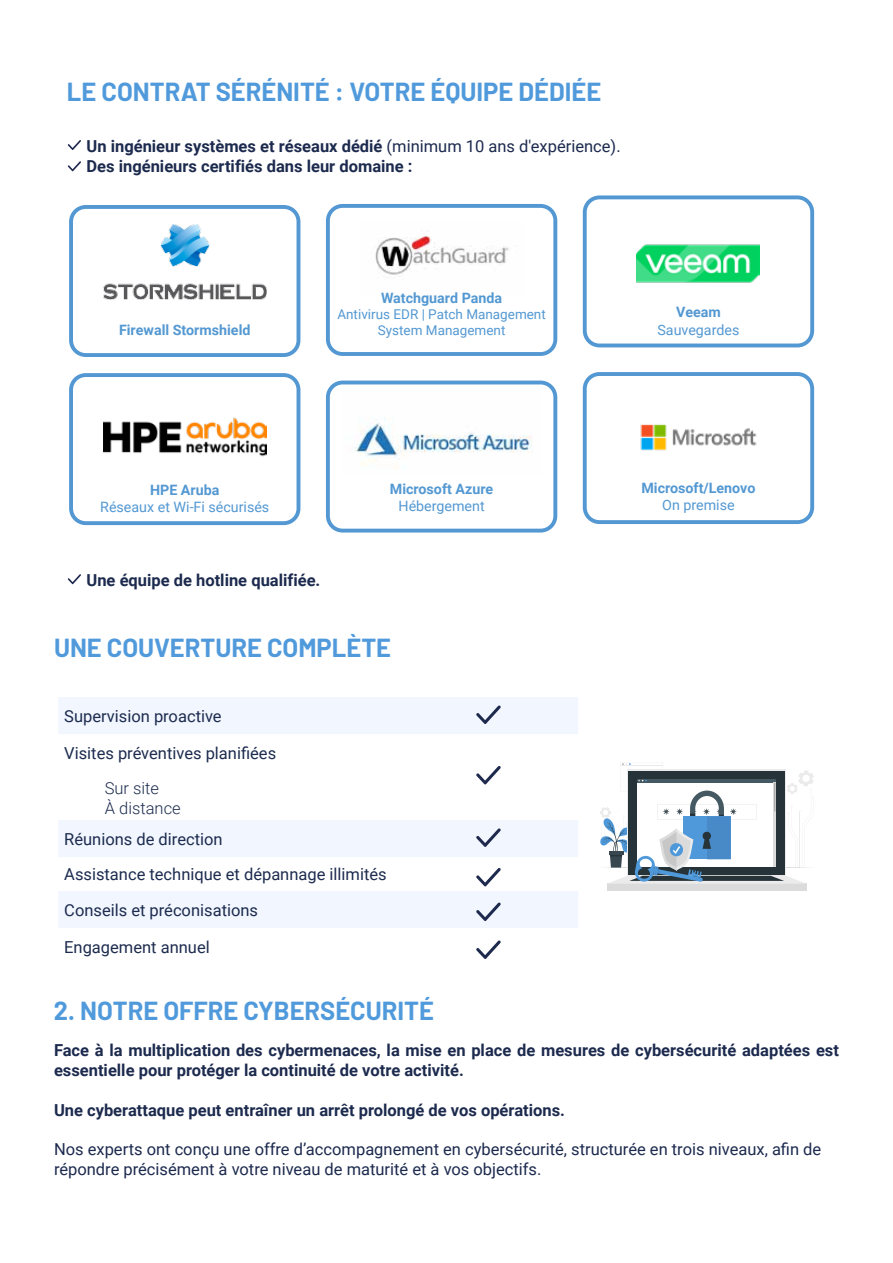
<style>
.page{position:relative;width:893px;height:1263px;background:#fff}
.page>*{position:absolute;margin:0;border:0;box-sizing:border-box;transform-origin:0 0}
.t1{font:700 25.5px "Barlow";color:#509adc}
.t2{font:700 16.5px/19.8px "Roboto";color:#1c2a4e}
.t3{font:16.5px/19.8px "Roboto";color:#1c2a4e}
.t4{font:16.5px/35.4px "Roboto";color:#1c2b4e}
.t5{font:300 16.5px/19.8px "Roboto";color:#1c2b4e}
.t6{font:700 14.25px "Roboto";color:#5398d2}
.t7{font:14.25px "Roboto";color:#5398d2}
.t8{font:13.5px/16.2px "Roboto";color:#5398d2;text-align:center}
.s1{font-weight:400}
</style>
<div class="page">
<img style="left:375px;top:236px;width:134px;height:42px">
<svg style="left:68px;top:140px;width:13px;height:10px"></svg>
<svg style="left:68px;top:161px;width:13px;height:10px"></svg>
<img style="left:103px;top:225px;width:163px;height:74px">
<div style="left:69px;top:205px;width:231px;height:152px;border:4px solid #5398d2;border-radius:15px"></div>
<div style="left:326px;top:204px;width:231px;height:152px;border:4px solid #5398d2;border-radius:15px"></div>
<div style="left:583px;top:195px;width:231px;height:152px;border:4px solid #5398d2;border-radius:15px"></div>
<img style="left:103px;top:417px;width:163px;height:40px">
<div style="left:69px;top:373px;width:231px;height:152px;border:4px solid #5398d2;border-radius:15px"></div>
<img style="left:354px;top:418px;width:179px;height:51px">
<div style="left:326px;top:381px;width:231px;height:151px;border:4px solid #5398d2;border-radius:15px"></div>
<img style="left:640px;top:424px;width:117px;height:27px">
<div style="left:583px;top:372px;width:231px;height:152px;border:4px solid #5398d2;border-radius:15px"></div>
<img style="left:637px;top:244px;width:123px;height:39px">
<svg style="left:68px;top:574px;width:13px;height:10px"></svg>
<div style="left:59px;top:697px;width:519px;height:37px;background:#f2f6ff"></div>
<svg style="left:476px;top:766px;width:25px;height:18px"></svg>
<div style="left:59px;top:820px;width:519px;height:37px;background:#f2f6ff"></div>
<svg style="left:59px;top:868px;width:519px;height:60px"></svg>
<svg style="left:476px;top:940px;width:25px;height:19px"></svg>
<div style="left:607px;top:884px;width:200px;height:7px;background:#dbdbdb"></div>
<svg style="left:600px;top:763px;width:214px;height:121px"></svg>
<h1 class="t1" style="left:67px;top:73px;width:536px">LE CONTRAT SÉRÉNITÉ : VOTRE ÉQUIPE DÉDIÉE</h1>
<p class="t2" style="left:87px;top:136px;width:536px">Un ingénieur systèmes et réseaux dédié <span class="s1">(minimum 10 ans d'expérience).<br></span>Des ingénieurs certifiés dans leur domaine :</p>
<p class="t6" style="left:119px;top:320px;width:133px">Firewall Stormshield</p>
<p class="t6" style="left:381px;top:287px;width:123px">Watchguard Panda</p>
<p class="t8" style="left:337px;top:305px;width:210px">Antivirus EDR | Patch Management<br>System Management</p>
<p class="t6" style="left:676px;top:302px;width:46px">Veeam</p>
<p class="t7" style="left:657px;top:319px;width:83px">Sauvegardes</p>
<p class="t6" style="left:150px;top:480px;width:71px">HPE Aruba</p>
<p class="t7" style="left:100px;top:497px;width:171px">Réseaux et Wi-Fi sécurisés</p>
<p class="t2" style="left:87px;top:570px;width:235px">Une équipe de hotline qualifiée.</p>
<p class="t6" style="left:390px;top:479px;width:105px">Microsoft Azure</p>
<p class="t7" style="left:398px;top:496px;width:88px">Hébergement</p>
<p class="t6" style="left:641px;top:478px;width:115px">Microsoft/Lenovo</p>
<p class="t7" style="left:662px;top:495px;width:74px">On premise</p>
<h1 class="t1" style="left:54px;top:629px;width:339px">UNE COUVERTURE COMPLÈTE</h1>
<p class="t4" style="left:64px;top:697px;width:159px">Supervision proactive</p>
<p class="t4" style="left:64px;top:734px;width:213px">Visites préventives planifiées</p>
<p class="t5" style="left:105px;top:778px;width:78px">Sur site<br>À distance</p>
<p class="t4" style="left:64px;top:821px;width:324px">Réunions de direction<br>Assistance technique et dépannage illimités<br>Conseils et préconisations</p>
<p class="t4" style="left:64px;top:928px;width:147px">Engagement annuel</p>
<h1 class="t1" style="left:54px;top:991px;width:381px">2. NOTRE OFFRE CYBERSÉCURITÉ</h1>
<p class="t2" style="left:54px;top:1040px;width:786px">Face à la multiplication des cybermenaces, la mise en place de mesures de cybersécurité adaptées est essentielle pour protéger la continuité de votre activité.</p>
<p class="t2" style="left:54px;top:1099px;width:512px">Une cyberattaque peut entraîner un arrêt prolongé de vos opérations.</p>
<p class="t3" style="left:54px;top:1139px;width:769px">Nos experts ont conçu une offre d’accompagnement en cybersécurité, structurée en trois niveaux, afin de répondre précisément à votre niveau de maturité et à vos objectifs.</p>
</div>
